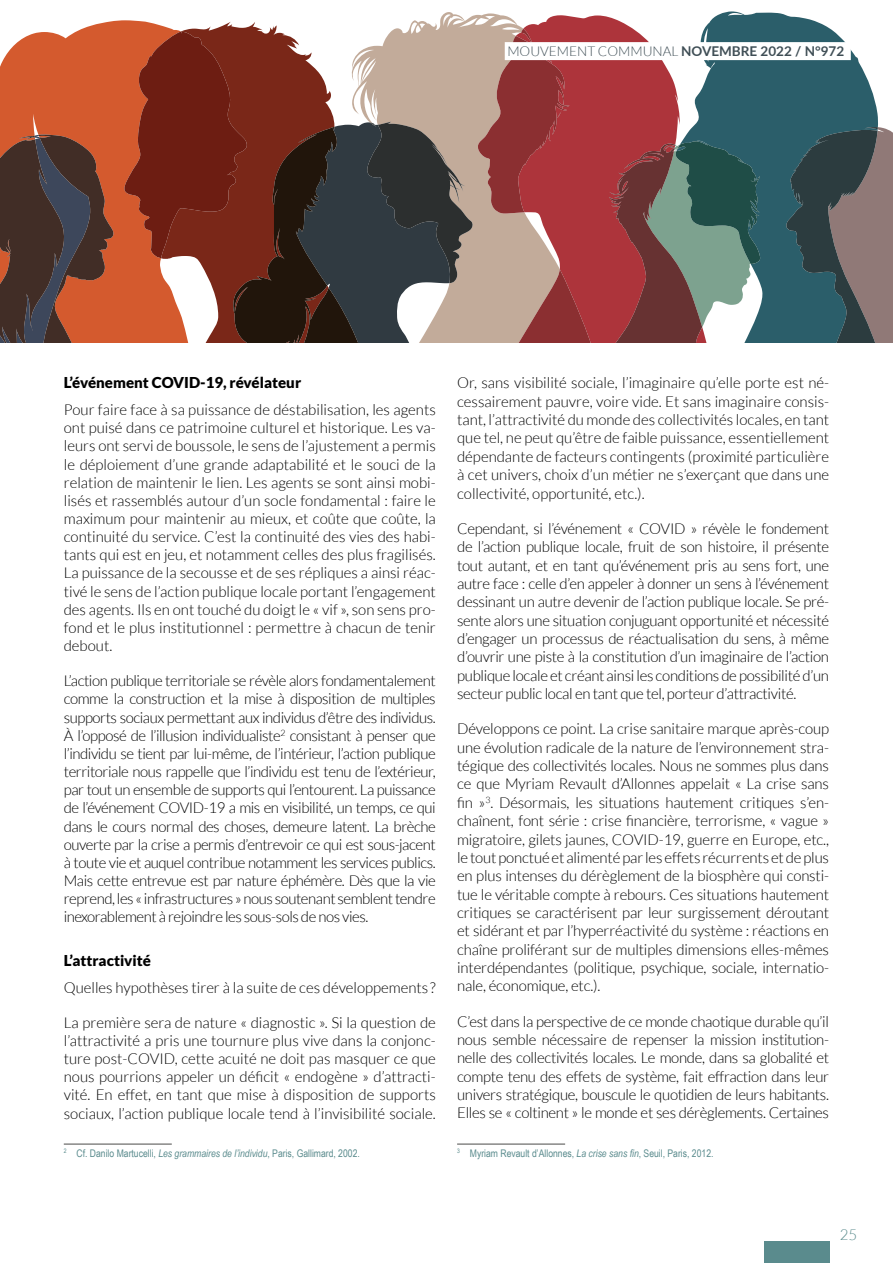
<style>
.page{position:relative;width:893px;height:1263px;background:#fff}
.page>*{position:absolute;margin:0;border:0;box-sizing:border-box;transform-origin:0 0}
.t1{font:300 15px/18.3px "Lato";letter-spacing:-.01em;color:#000;text-align:justify}
.t2{font:900 15px "Lato";color:#000}
.t3{font:300 15px "Lato";color:#5a8b8d}
.t4{font:700 13.5px "Lato";color:#3f4e55}
.t5{font:10.5px "Arial Narrow";color:#5a8b8d}
.s1{font-weight:300}
.s2{font-style:italic}
</style>
<div class="page">
<div style="left:764px;top:1241px;width:65px;height:22px;background:#5a8b8d"></div>
<hr style="left:64px;top:1144px;width:108px;height:1px;background:#4a4a49">
<hr style="left:457px;top:1144px;width:108px;height:1px;background:#4a4a49">
<svg style="left:707px;top:11px;width:171px;height:331px;background:#46727d"></svg>
<svg style="left:786px;top:127px;width:106px;height:215px;background:#505c5f"></svg>
<svg style="left:560px;top:15px;width:147px;height:327px;fill:#ad343b"></svg>
<svg style="left:609px;top:141px;width:151px;height:201px;background:#746662"></svg>
<svg style="left:410px;top:12px;width:150px;height:13px"></svg>
<svg style="left:0;top:20px;width:159px;height:67px;fill:#d45a2e"></svg>
<div style="left:0;top:87px;width:124px;height:255px;background:#d45a2e"></div>
<svg style="left:124px;top:25px;width:468px;height:317px;background:#87564d"></svg>
<svg style="left:0;top:135px;width:114px;height:207px;background:#663e32"></svg>
<div style="left:505px;top:42px;width:346px;height:18px;background:#fff"></div>
<p class="t4" style="left:507px;top:42px;width:338px"><span class="s1">MOUVEMENT COMMUNAL</span> NOVEMBRE 2022 / N°972</p>
<p class="t2" style="left:64px;top:374px;width:239px">L’événement COVID-19, révélateur</p>
<p class="t1" style="left:64px;top:400px;width:374px">Pour faire face à sa puissance de déstabilisation, les agents ont puisé dans ce patrimoine culturel et historique. Les va&shy;leurs ont servi de boussole, le sens de l’ajustement a permis le déploiement d’une grande adaptabilité et le souci de la relation de maintenir le lien. Les agents se sont ainsi mobi&shy;lisés et rassemblés autour d’un socle fondamental : faire le maximum pour maintenir au mieux, et coûte que coûte, la continuité du service. C’est la continuité des vies des habi&shy;tants qui est en jeu, et notamment celles des plus fragilisés.<br>La puissance de la secousse et de ses répliques a ainsi réac&shy;tivé le sens de l’action publique locale portant l’engagement des agents. Ils en ont touché du doigt le « vif », son sens pro&shy;fond et le plus institutionnel : permettre à chacun de tenir debout.</p>
<p class="t1" style="left:64px;top:671px;width:374px">L’action publique territoriale se révèle alors fondamentalement comme la construction et la mise à disposition de multiples supports sociaux permettant aux individus d’être des individus.<br>À l’opposé de l’illusion individualiste<sup>2</sup> consistant à penser que l’individu se tient par lui-même, de l’intérieur, l’action publique territoriale nous rappelle que l’individu est tenu de l’extérieur, par tout un ensemble de supports qui l’entourent. La puissance de l’événement COVID-19 a mis en visibilité, un temps, ce qui dans le cours normal des choses, demeure latent. La brèche ouverte par la crise a permis d’entrevoir ce qui est sous-jacent à toute vie et auquel contribue notamment les services publics.<br>Mais cette entrevue est par nature éphémère. Dès que la vie reprend, les « infrastructures » nous soutenant semblent tendre inexorablement à rejoindre les sous-sols de nos vies.</p>
<p class="t2" style="left:64px;top:951px;width:89px">L’attractivité</p>
<p class="t1" style="left:64px;top:978px;width:374px">Quelles hypothèses tirer à la suite de ces développements ?</p>
<p class="t1" style="left:64px;top:1013px;width:374px">La première sera de nature « diagnostic ». Si la question de l’attractivité a pris une tournure plus vive dans la conjonc&shy;ture post-COVID, cette acuité ne doit pas masquer ce que nous pourrions appeler un déficit « endogène » d’attracti&shy;vité. En effet, en tant que mise à disposition de supports sociaux, l’action publique locale tend à l’invisibilité sociale.</p>
<p class="t5" style="left:64px;top:1147px;width:298px"><sup>2</sup> Cf. Danilo Martucelli, <span class="s2">Les grammaires de l’individu</span>, Paris, Gallimard, 2002.</p>
<p class="t1" style="left:457px;top:373px;width:374px">Or, sans visibilité sociale, l’imaginaire qu’elle porte est né&shy;cessairement pauvre, voire vide. Et sans imaginaire consis&shy;tant, l’attractivité du monde des collectivités locales, en tant que tel, ne peut qu’être de faible puissance, essentiellement dépendante de facteurs contingents (proximité particulière à cet univers, choix d’un métier ne s’exerçant que dans une collectivité, opportunité, etc.).</p>
<p class="t1" style="left:457px;top:519px;width:373px">Cependant, si l’événement « COVID » révèle le fondement de l’action publique locale, fruit de son histoire, il présente tout autant, et en tant qu’événement pris au sens fort, une autre face : celle d’en appeler à donner un sens à l’événement dessinant un autre devenir de l’action publique locale. Se pré&shy;sente alors une situation conjuguant opportunité et nécessité d’engager un processus de réactualisation du sens, à même d’ouvrir une piste à la constitution d’un imaginaire de l’action publique locale et créant ainsi les conditions de possibilité d’un secteur public local en tant que tel, porteur d’attractivité.</p>
<p class="t1" style="left:457px;top:719px;width:373px">Développons ce point. La crise sanitaire marque après-coup une évolution radicale de la nature de l’environnement stra&shy;tégique des collectivités locales. Nous ne sommes plus dans ce que Myriam Revault d’Allonnes appelait « La crise sans fin »<sup>3</sup>. Désormais, les situations hautement critiques s’en&shy;chaînent, font série : crise financière, terrorisme, « vague » migratoire, gilets jaunes, COVID-19, guerre en Europe, etc., le tout ponctué et alimenté par les effets récurrents et de plus en plus intenses du dérèglement de la biosphère qui consti&shy;tue le véritable compte à rebours. Ces situations hautement critiques se caractérisent par leur surgissement déroutant et sidérant et par l’hyperréactivité du système : réactions en chaîne proliférant sur de multiples dimensions elles-mêmes interdépendantes (politique, psychique, sociale, internatio&shy;nale, économique, etc.).</p>
<p class="t1" style="left:457px;top:1012px;width:373px">C’est dans la perspective de ce monde chaotique durable qu’il nous semble nécessaire de repenser la mission institution&shy;nelle des collectivités locales. Le monde, dans sa globalité et compte tenu des effets de système, fait effraction dans leur univers stratégique, bouscule le quotidien de leurs habitants.<br>Elles se « coltinent » le monde et ses dérèglements. Certaines</p>
<p class="t5" style="left:457px;top:1147px;width:258px"><sup>3</sup> Myriam Revault d’Allonnes, <span class="s2">La crise sans fin</span>, Seuil, Paris, 2012.</p>
<p class="t3" style="left:840px;top:1225px;width:19px">25</p>
</div>
